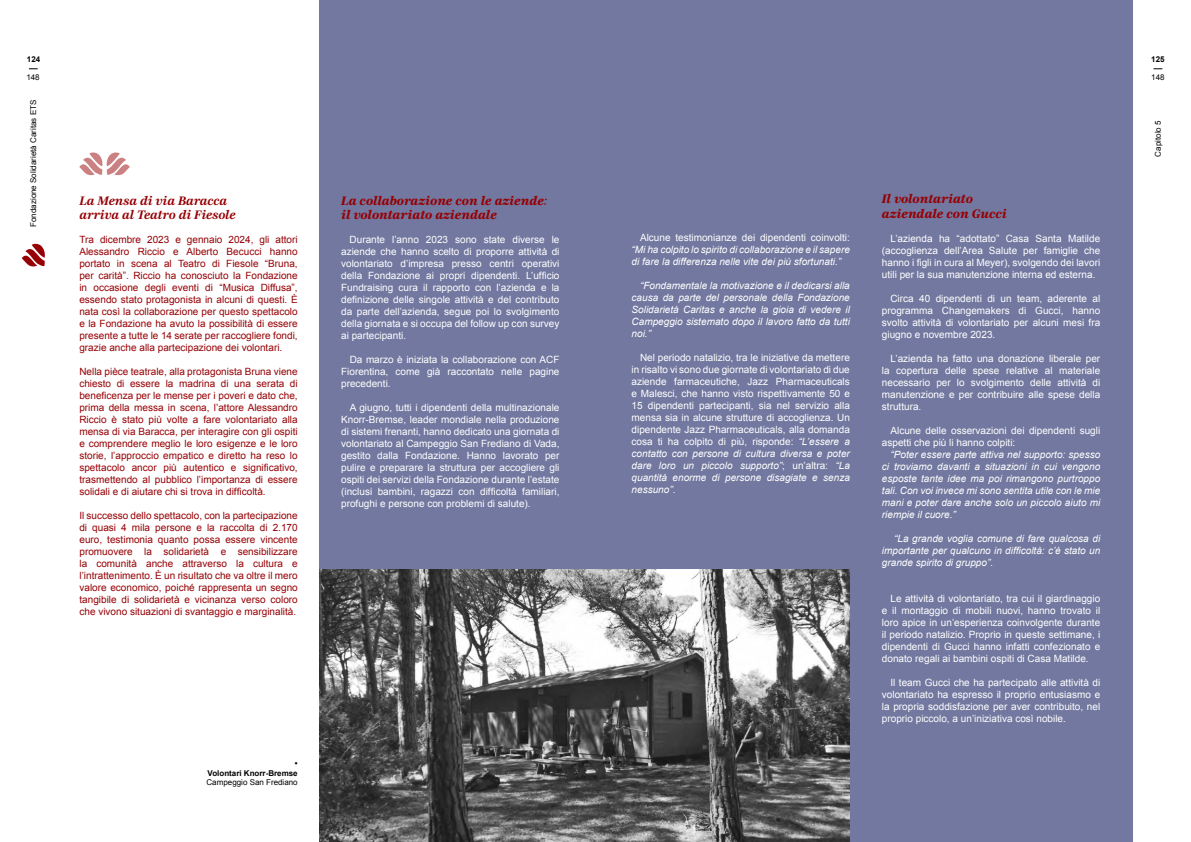
<style>
.page{position:relative;width:1191px;height:842px;background:#fff}
.page>*{position:absolute;margin:0;border:0;box-sizing:border-box;transform-origin:0 0}
.t1{font:italic 700 12px/14.4px "Richmond Text";color:#960005}
.t2{font:italic 600 12px/14.4px "Richmond Text";color:#960005}
.t3{font:10px/12px "Arial";color:#fff;text-align:justify}
.t4{font:10px/12px "Arial";color:#960005;text-align:justify}
.t5{font:italic 10px/12px "Arial";color:#fff;text-align:justify}
.t6{font:8px "Arial";color:#000}
.t7{font:700 8px/9.6px "Arial";color:#000;text-align:right}
.s1{font-style:italic}
</style>
<div class="page">
<svg style="left:22px;top:243px;width:23px;height:24px"></svg>
<div style="left:319px;top:0;width:814px;height:842px;background:#72789f"></div>
<svg style="left:319px;top:569px;width:531px;height:273px;background:#6c6c6c"></svg>
<svg style="left:79px;top:152px;width:51px;height:23px"></svg>
<p class="t7" style="left:27px;top:55px;width:15px">124</p>
<p class="t6" style="left:26px;top:72px;width:15px">148</p>
<p class="t6" style="left:28px;top:227px;width:129px;rotate:-90deg">Fondazione Solidarietà Caritas ETS</p>
<p class="t2" style="left:79px;top:194px;width:158px">La Mensa di via Baracca arriva al Teatro di Fiesole</p>
<p class="t4" style="left:79px;top:234px;width:220px">Tra dicembre 2023 e gennaio 2024, gli attori Alessandro Riccio e Alberto Becucci hanno portato in scena al Teatro di Fiesole “Bruna, per carità”. Riccio ha conosciuto la Fondazione in occasione degli eventi di “Musica Diffusa”, essendo stato protagonista in alcuni di questi. È nata così la collaborazione per questo spettacolo e la Fondazione ha avuto la possibilità di essere presente a tutte le 14 serate per raccogliere fondi, grazie anche alla partecipazione dei volontari.</p>
<p class="t4" style="left:79px;top:366px;width:220px">Nella pièce teatrale, alla protagonista Bruna viene chiesto di essere la madrina di una serata di beneficenza per le mense per i poveri e dato che, prima della messa in scena, l’attore Alessandro Riccio è stato più volte a fare volontariato alla mensa di via Baracca, per interagire con gli ospiti e comprendere meglio le loro esigenze e le loro storie, l’approccio empatico e diretto ha reso lo spettacolo ancor più autentico e significativo, trasmettendo al pubblico l’importanza di essere solidali e di aiutare chi si trova in difficoltà.</p>
<p class="t4" style="left:79px;top:510px;width:220px">Il successo dello spettacolo, con la partecipazione di quasi 4 mila persone e la raccolta di 2.170 euro, testimonia quanto possa essere vincente promuovere la solidarietà e sensibilizzare la comunità anche attraverso la cultura e l’intrattenimento. È un risultato che va oltre il mero valore economico, poiché rappresenta un segno tangibile di solidarietà e vicinanza verso coloro che vivono situazioni di svantaggio e marginalità.</p>
<p class="t1" style="left:341px;top:194px;width:208px">La collaborazione con le aziende: il volontariato aziendale</p>
<p class="t3" style="left:341px;top:234px;width:220px;text-indent:8px">Durante l’anno 2023 sono state diverse le aziende che hanno scelto di proporre attività di volontariato d’impresa presso centri operativi della Fondazione ai propri dipendenti. L’ufficio Fundraising cura il rapporto con l’azienda e la definizione delle singole attività e del contributo da parte dell’azienda, segue poi lo svolgimento della giornata e si occupa del follow up con survey ai partecipanti.</p>
<p class="t3" style="left:341px;top:354px;width:220px;text-indent:8px">Da marzo è iniziata la collaborazione con ACF Fiorentina, come già raccontato nelle pagine precedenti.</p>
<p class="t3" style="left:341px;top:402px;width:220px;text-indent:9px">A giugno, tutti i dipendenti della multinazionale Knorr-Bremse, leader mondiale nella produzione di sistemi frenanti, hanno dedicato una giornata di volontariato al Campeggio San Frediano di Vada, gestito dalla Fondazione. Hanno lavorato per pulire e preparare la struttura per accogliere gli ospiti dei servizi della Fondazione durante l’estate (inclusi bambini, ragazzi con difficoltà familiari, profughi e persone con problemi di salute).</p>
<p class="t7" style="left:208px;top:759px;width:92px">•<br>Volontari Knorr-Bremse</p>
<p class="t6" style="left:206px;top:777px;width:93px">Campeggio San Frediano</p>
<p class="t3" style="left:640px;top:232px;width:211px">Alcune testimonianze dei dipendenti coinvolti:</p>
<p class="t5" style="left:631px;top:244px;width:220px">“Mi ha colpito lo spirito di collaborazione e il sapere di fare la differenza nelle vite dei più sfortunati.”</p>
<p class="t5" style="left:631px;top:280px;width:220px;text-indent:8px">“Fondamentale la motivazione e il dedicarsi alla causa da parte del personale della Fondazione Solidarietà Caritas e anche la gioia di vedere il Campeggio sistemato dopo il lavoro fatto da tutti noi.”</p>
<p class="t3" style="left:631px;top:352px;width:220px;text-indent:9px">Nel periodo natalizio, tra le iniziative da mettere in risalto vi sono due giornate di volontariato di due aziende farmaceutiche, Jazz Pharmaceuticals e Malesci, che hanno visto rispettivamente 50 e 15 dipendenti partecipanti, sia nel servizio alla mensa sia in alcune strutture di accoglienza. Un dipendente Jazz Pharmaceuticals, alla domanda cosa ti ha colpito di più, risponde: <span class="s1">“L’essere a contatto con persone di cultura diversa e poter dare loro un piccolo supporto”</span>; un’altra: <span class="s1">“La quantità enorme di persone disagiate e senza nessuno”</span>.</p>
<p class="t1" style="left:882px;top:192px;width:126px">Il volontariato aziendale con Gucci</p>
<p class="t3" style="left:882px;top:232px;width:220px;text-indent:8px">L’azienda ha “adottato” Casa Santa Matilde (accoglienza dell’Area Salute per famiglie che hanno i figli in cura al Meyer), svolgendo dei lavori utili per la sua manutenzione interna ed esterna.</p>
<p class="t3" style="left:882px;top:292px;width:220px;text-indent:8px">Circa 40 dipendenti di un team, aderente al programma Changemakers di Gucci, hanno svolto attività di volontariato per alcuni mesi fra giugno e novembre 2023.</p>
<p class="t3" style="left:882px;top:352px;width:220px;text-indent:8px">L’azienda ha fatto una donazione liberale per la copertura delle spese relative al materiale necessario per lo svolgimento delle attività di manutenzione e per contribuire alle spese della struttura.</p>
<p class="t3" style="left:882px;top:424px;width:220px;text-indent:8px">Alcune delle osservazioni dei dipendenti sugli aspetti che più li hanno colpiti:</p>
<p class="t5" style="left:882px;top:448px;width:220px;text-indent:8px">“Poter essere parte attiva nel supporto: spesso ci troviamo davanti a situazioni in cui vengono esposte tante idee ma poi rimangono purtroppo tali. Con voi invece mi sono sentita utile con le mie mani e poter dare anche solo un piccolo aiuto mi riempie il cuore.”</p>
<p class="t5" style="left:882px;top:532px;width:220px;text-indent:12px">“La grande voglia comune di fare qualcosa di importante per qualcuno in difficoltà: c’è stato un grande spirito di gruppo”.</p>
<p class="t3" style="left:882px;top:592px;width:220px;text-indent:9px">Le attività di volontariato, tra cui il giardinaggio e il montaggio di mobili nuovi, hanno trovato il loro apice in un’esperienza coinvolgente durante il periodo natalizio. Proprio in queste settimane, i dipendenti di Gucci hanno infatti confezionato e donato regali ai bambini ospiti di Casa Matilde.</p>
<p class="t3" style="left:882px;top:676px;width:220px;text-indent:9px">Il team Gucci che ha partecipato alle attività di volontariato ha espresso il proprio entusiasmo e la propria soddisfazione per aver contribuito, nel proprio piccolo, a un’iniziativa così nobile.</p>
<p class="t7" style="left:1151px;top:55px;width:15px">125</p>
<p class="t6" style="left:1151px;top:72px;width:15px">148</p>
<p class="t6" style="left:1152px;top:156px;width:38px;rotate:-90deg">Capitolo 5</p>
</div>
